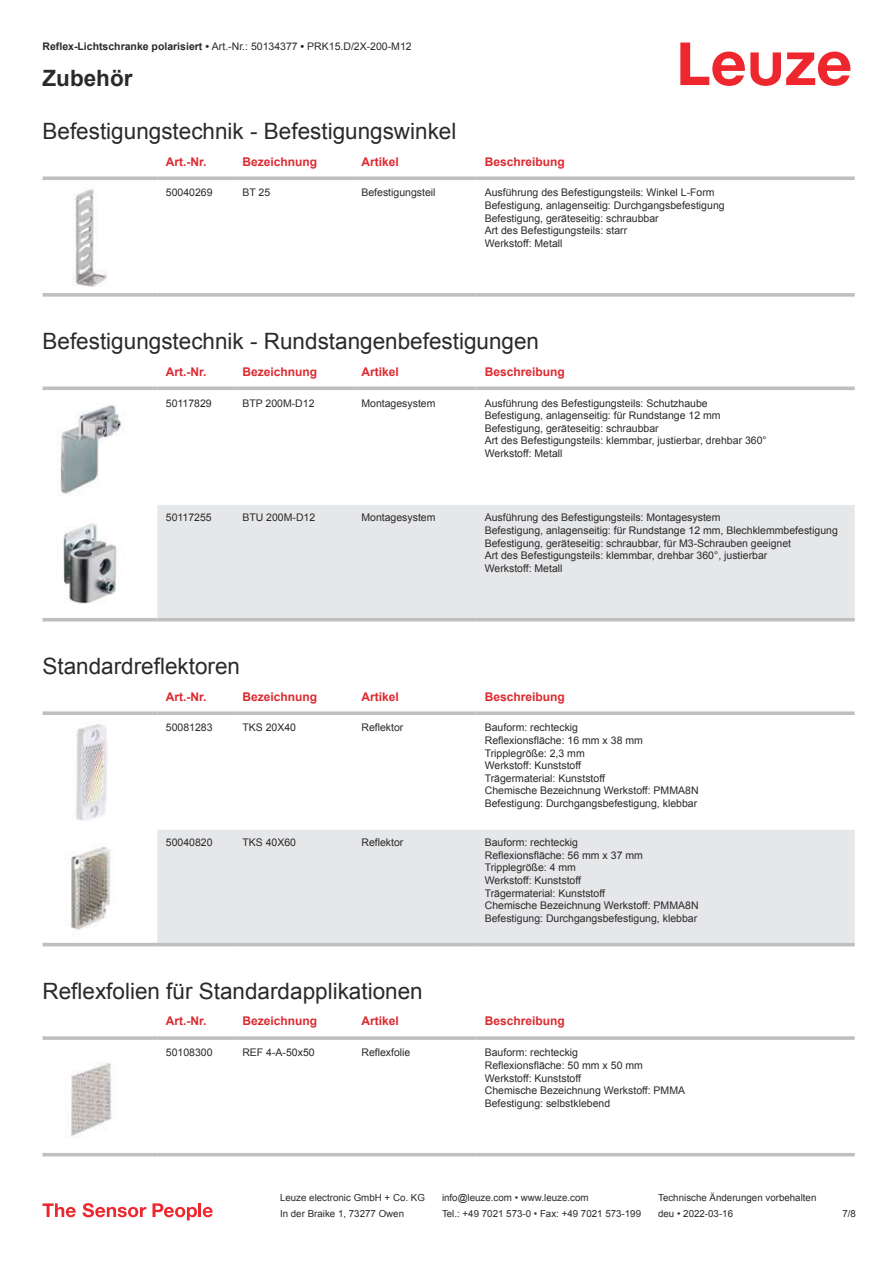
<style>
.page{position:relative;width:893px;height:1263px;background:#fff}
.page>*{position:absolute;margin:0;border:0;box-sizing:border-box;transform-origin:0 0}
.t1{font:22.5px "Arial";color:#2b292a}
.t2{font:700 22.5px "Arial";color:#2b292a}
.t3{font:700 12px "Arial";color:#db2a30}
.t4{font:10.5px/12.6px "Arial";color:#2b292a}
.t5{font:9.75px "Arial";color:#2b292a}
.s1{font-weight:700}
</style>
<div class="page">
<svg style="left:680px;top:43px;width:170px;height:43px"></svg>
<svg style="left:43px;top:176px;width:114px;height:4px"></svg>
<svg style="left:157px;top:176px;width:77px;height:4px"></svg>
<svg style="left:234px;top:176px;width:119px;height:4px"></svg>
<svg style="left:353px;top:176px;width:123px;height:4px"></svg>
<svg style="left:476px;top:176px;width:379px;height:4px;background:#c4c6c8"></svg>
<svg style="left:43px;top:293px;width:114px;height:4px"></svg>
<svg style="left:157px;top:293px;width:77px;height:4px"></svg>
<svg style="left:234px;top:293px;width:119px;height:4px"></svg>
<svg style="left:353px;top:293px;width:123px;height:4px"></svg>
<svg style="left:476px;top:293px;width:379px;height:4px;background:#c3c5c7"></svg>
<img style="left:75px;top:189px;width:32px;height:98px">
<div style="left:157px;top:505px;width:698px;height:113px;background:#e6e7e9"></div>
<svg style="left:43px;top:386px;width:114px;height:4px"></svg>
<svg style="left:157px;top:386px;width:77px;height:4px"></svg>
<svg style="left:234px;top:386px;width:119px;height:4px"></svg>
<svg style="left:353px;top:386px;width:123px;height:4px"></svg>
<svg style="left:476px;top:386px;width:379px;height:4px;background:#c5c7c9"></svg>
<hr style="left:43px;top:618px;width:114px;height:3px;background:#bdbfc1">
<hr style="left:157px;top:618px;width:77px;height:3px;background:#bdbfc1">
<hr style="left:234px;top:618px;width:119px;height:3px;background:#bdbfc1">
<hr style="left:353px;top:618px;width:123px;height:3px;background:#bdbfc1">
<hr style="left:476px;top:618px;width:379px;height:3px;background:#bdbfc1">
<img style="left:60px;top:405px;width:62px;height:89px">
<img style="left:63px;top:523px;width:54px;height:81px">
<div style="left:157px;top:830px;width:698px;height:113px;background:#e6e7e9"></div>
<svg style="left:43px;top:711px;width:114px;height:4px"></svg>
<svg style="left:157px;top:711px;width:77px;height:4px"></svg>
<svg style="left:234px;top:711px;width:119px;height:4px"></svg>
<svg style="left:353px;top:711px;width:123px;height:4px"></svg>
<svg style="left:476px;top:711px;width:379px;height:4px;background:#c3c5c7"></svg>
<hr style="left:43px;top:943px;width:114px;height:3px;background:#bdbfc1">
<hr style="left:157px;top:943px;width:77px;height:3px;background:#bdbfc1">
<hr style="left:234px;top:943px;width:119px;height:3px;background:#bdbfc1">
<hr style="left:353px;top:943px;width:123px;height:3px;background:#bdbfc1">
<hr style="left:476px;top:943px;width:379px;height:3px;background:#bdbfc1">
<img style="left:73px;top:724px;width:34px;height:97px">
<img style="left:70px;top:846px;width:41px;height:84px">
<svg style="left:43px;top:1156px;width:812px;height:1px"></svg>
<svg style="left:43px;top:1036px;width:114px;height:4px"></svg>
<svg style="left:157px;top:1036px;width:77px;height:4px"></svg>
<svg style="left:234px;top:1036px;width:119px;height:4px"></svg>
<svg style="left:353px;top:1036px;width:123px;height:4px"></svg>
<svg style="left:476px;top:1036px;width:379px;height:4px;background:#c3c5c7"></svg>
<hr style="left:43px;top:1153px;width:114px;height:3px;background:#bdbfc1">
<hr style="left:157px;top:1153px;width:77px;height:3px;background:#bdbfc1">
<hr style="left:234px;top:1153px;width:119px;height:3px;background:#bdbfc1">
<hr style="left:353px;top:1153px;width:123px;height:3px;background:#bdbfc1">
<hr style="left:476px;top:1153px;width:379px;height:3px;background:#bdbfc1">
<img style="left:71px;top:1063px;width:41px;height:74px">
<svg style="left:43px;top:1203px;width:33px;height:14px"></svg>
<svg style="left:83px;top:1203px;width:63px;height:14px"></svg>
<svg style="left:153px;top:1203px;width:44px;height:17px"></svg>
<hr style="left:198px;top:1203px;width:3px;height:14px;background:#ed272d">
<svg style="left:203px;top:1207px;width:10px;height:10px"></svg>
<p class="t4" style="left:43px;top:41px;width:371px"><span class="s1">Reflex-Lichtschranke polarisiert •</span> Art.-Nr.: 50134377 <span class="s1">•</span> PRK15.D/2X-200-M12</p>
<h1 class="t2" style="left:43px;top:70px;width:92px">Zubehör</h1>
<h1 class="t1" style="left:43px;top:123px;width:415px">Befestigungstechnik - Befestigungswinkel</h1>
<p class="t3" style="left:166px;top:157px;width:42px">Art.-Nr.</p>
<p class="t3" style="left:242px;top:157px;width:76px">Bezeichnung</p>
<p class="t3" style="left:361px;top:157px;width:39px">Artikel</p>
<p class="t3" style="left:485px;top:157px;width:82px">Beschreibung</p>
<p class="t4" style="left:166px;top:187px;width:48px">50040269</p>
<p class="t4" style="left:242px;top:187px;width:29px">BT 25</p>
<p class="t4" style="left:361px;top:187px;width:76px">Befestigungsteil</p>
<p class="t4" style="left:485px;top:187px;width:241px">Ausführung des Befestigungsteils: Winkel L-Form Befestigung, anlagenseitig: Durchgangsbefestigung Befestigung, geräteseitig: schraubbar<br>Art des Befestigungsteils: starr<br>Werkstoff: Metall</p>
<h1 class="t1" style="left:43px;top:333px;width:498px">Befestigungstechnik - Rundstangenbefestigungen</h1>
<p class="t3" style="left:166px;top:367px;width:42px">Art.-Nr.</p>
<p class="t3" style="left:242px;top:367px;width:76px">Bezeichnung</p>
<p class="t3" style="left:361px;top:367px;width:39px">Artikel</p>
<p class="t3" style="left:485px;top:367px;width:82px">Beschreibung</p>
<p class="t4" style="left:166px;top:397px;width:47px">50117829</p>
<p class="t4" style="left:242px;top:397px;width:74px">BTP 200M-D12</p>
<p class="t4" style="left:361px;top:397px;width:76px">Montagesystem</p>
<p class="t4" style="left:485px;top:397px;width:284px">Ausführung des Befestigungsteils: Schutzhaube Befestigung, anlagenseitig: für Rundstange 12 mm Befestigung, geräteseitig: schraubbar<br>Art des Befestigungsteils: klemmbar, justierbar, drehbar 360° Werkstoff: Metall</p>
<p class="t4" style="left:166px;top:512px;width:47px">50117255</p>
<p class="t4" style="left:242px;top:512px;width:74px">BTU 200M-D12</p>
<p class="t4" style="left:361px;top:512px;width:76px">Montagesystem</p>
<p class="t4" style="left:485px;top:512px;width:355px">Ausführung des Befestigungsteils: Montagesystem<br>Befestigung, anlagenseitig: für Rundstange 12 mm, Blechklemmbefestigung Befestigung, geräteseitig: schraubbar, für M3-Schrauben geeignet<br>Art des Befestigungsteils: klemmbar, drehbar 360°, justierbar<br>Werkstoff: Metall</p>
<h1 class="t1" style="left:43px;top:658px;width:199px">Standardreflektoren</h1>
<p class="t3" style="left:166px;top:692px;width:42px">Art.-Nr.</p>
<p class="t3" style="left:242px;top:692px;width:76px">Bezeichnung</p>
<p class="t3" style="left:361px;top:692px;width:39px">Artikel</p>
<p class="t3" style="left:485px;top:692px;width:82px">Beschreibung</p>
<p class="t4" style="left:166px;top:722px;width:48px">50081283</p>
<p class="t4" style="left:242px;top:722px;width:55px">TKS 20X40</p>
<p class="t4" style="left:361px;top:722px;width:44px">Reflektor</p>
<p class="t4" style="left:485px;top:722px;width:215px">Bauform: rechteckig<br>Reflexionsfläche: 16 mm x 38 mm<br>Tripplegröße: 2,3 mm<br>Werkstoff: Kunststoff<br>Trägermaterial: Kunststoff<br>Chemische Bezeichnung Werkstoff: PMMA8N<br>Befestigung: Durchgangsbefestigung, klebbar</p>
<p class="t4" style="left:166px;top:837px;width:48px">50040820</p>
<p class="t4" style="left:242px;top:837px;width:55px">TKS 40X60</p>
<p class="t4" style="left:361px;top:837px;width:44px">Reflektor</p>
<p class="t4" style="left:485px;top:837px;width:215px">Bauform: rechteckig<br>Reflexionsfläche: 56 mm x 37 mm<br>Tripplegröße: 4 mm<br>Werkstoff: Kunststoff<br>Trägermaterial: Kunststoff<br>Chemische Bezeichnung Werkstoff: PMMA8N<br>Befestigung: Durchgangsbefestigung, klebbar</p>
<h1 class="t1" style="left:43px;top:983px;width:382px">Reflexfolien für Standardapplikationen</h1>
<p class="t3" style="left:166px;top:1017px;width:42px">Art.-Nr.</p>
<p class="t3" style="left:242px;top:1017px;width:76px">Bezeichnung</p>
<p class="t3" style="left:361px;top:1017px;width:39px">Artikel</p>
<p class="t3" style="left:485px;top:1017px;width:82px">Beschreibung</p>
<p class="t4" style="left:166px;top:1047px;width:48px">50108300</p>
<p class="t4" style="left:242px;top:1047px;width:74px">REF 4-A-50x50</p>
<p class="t4" style="left:361px;top:1047px;width:51px">Reflexfolie</p>
<p class="t4" style="left:485px;top:1047px;width:202px">Bauform: rechteckig<br>Reflexionsfläche: 50 mm x 50 mm<br>Werkstoff: Kunststoff<br>Chemische Bezeichnung Werkstoff: PMMA<br>Befestigung: selbstklebend</p>
<p class="t5" style="left:280px;top:1194px;width:146px">Leuze electronic GmbH + Co. KG</p>
<p class="t5" style="left:442px;top:1194px;width:148px">info@leuze.com • www.leuze.com</p>
<p class="t5" style="left:658px;top:1194px;width:160px">Technische Änderungen vorbehalten</p>
<p class="t5" style="left:280px;top:1210px;width:126px">In der Braike 1, 73277 Owen</p>
<p class="t5" style="left:442px;top:1210px;width:201px">Tel.: +49 7021 573-0 • Fax: +49 7021 573-199</p>
<p class="t5" style="left:658px;top:1210px;width:76px">deu • 2022-03-16</p>
<p class="t5" style="left:842px;top:1210px;width:15px">7 /8</p>
</div>
